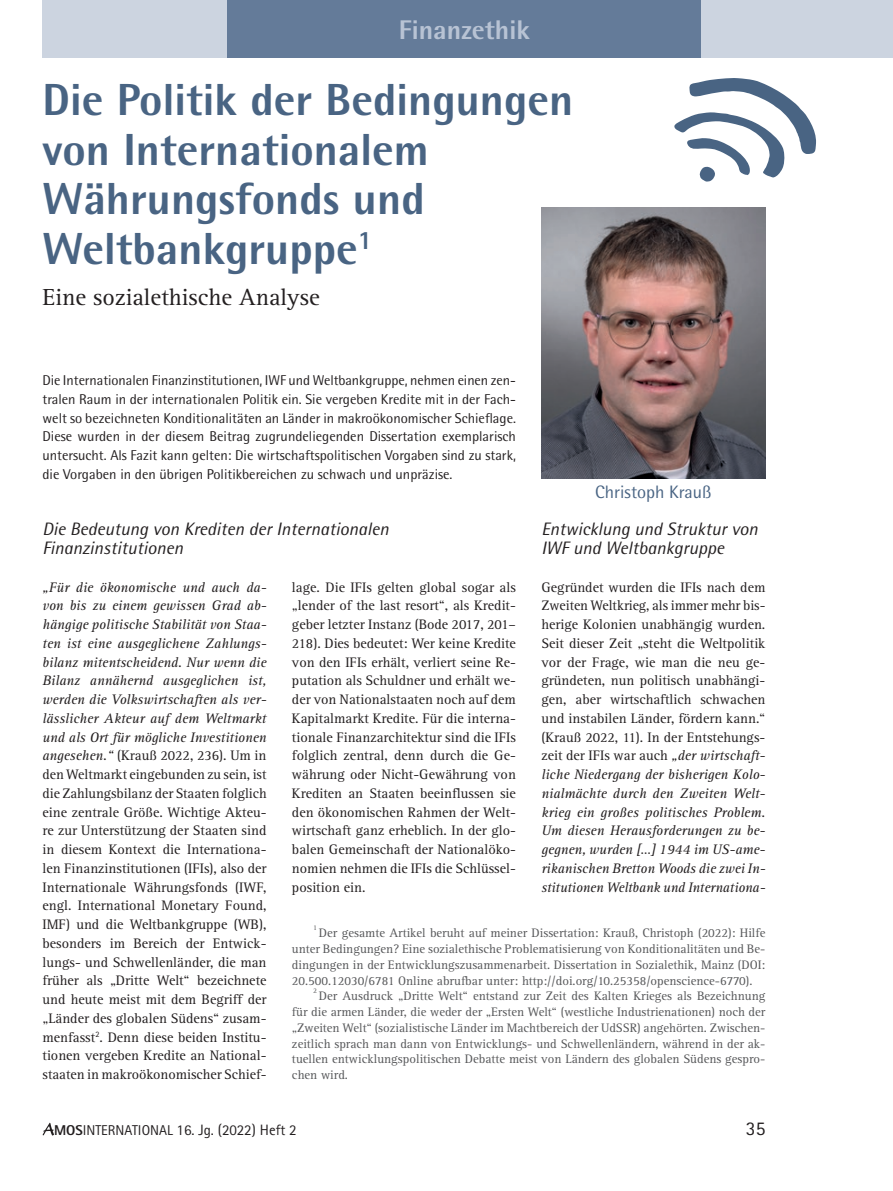
<style>
.page{position:relative;width:893px;height:1191px;background:#fff}
.page>*{position:absolute;margin:0;border:0;box-sizing:border-box;transform-origin:0 0}
.beitrag_head_blau__m{font:800 45px/49.5px "Rotis Semi Sans";color:#496483}
.t1{font:800 27px "Rotis Semi Sans";color:#b8c3d4}
.beitrag_subhead__sch{font:24px "Rotis Serif";color:#231f20}
.t2{font:19.5px "Rotis Sans Serif";color:#231f20}
.ZÜ01_2sp__nach_abstr{font:italic 18px/18.8px "Rotis Semi Sans";color:#231f20}
.ZÜ01_1sp{font:italic 18px/18.8px "Rotis Semi Sans";color:#231f20}
.portraits_ztr__Maste{font:18px "Rotis Semi Sans";color:#496483}
.t3{font:15px "Rotis Sans Serif";color:#231f20}
.oE__platzsparend{font:14.25px/18.8px "Rotis Serif";color:#231f20;text-align:justify}
.oE__Master{font:14.25px/18.8px "Rotis Serif";color:#231f20;text-align:justify}
.abstract_deutsch{font:14.25px/18.8px "Rotis Semi Sans";color:#231f20;text-align:justify}
._01-09{font:12.75px/15.8px "Rotis Serif";color:#57585a;text-align:justify}
._01-09-2{font:7.35px "Rotis Serif";color:#57585a}
.s1{font-style:italic}
.s2{font-weight:800;font-size:14.25px}
.s3{font-size:14.25px}
</style>
<div class="page">
<div style="left:43px;top:0;width:850px;height:57px;background:#ccd4e0"></div>
<div style="left:228px;top:0;width:473px;height:57px;background:#647b99"></div>
<svg style="left:43px;top:1122px;width:11px;height:13px"></svg>
<svg style="left:674px;top:78px;width:142px;height:104px"></svg>
<img style="left:541px;top:207px;width:224px;height:272px">
<h2 class="t1" style="left:399px;top:13px;width:133px">Finanzethik</h2>
<p class="beitrag_head_blau__m" style="left:43px;top:74px;width:532px">Die Politik der Bedingungen von Internationalem<br>Währungsfonds und<br>Weltbankgruppe<sup>1</sup></p>
<p class="beitrag_subhead__sch" style="left:43px;top:283px;width:279px">Eine sozialethische Analyse</p>
<p class="abstract_deutsch" style="left:43px;top:371px;width:475px">Die Internationalen Finanzinstitutionen, IWF und Weltbankgruppe, nehmen einen zen&shy;tralen Raum in der internationalen Politik ein. Sie vergeben Kredite mit in der Fach&shy;welt so bezeichneten Konditionalitäten an Länder in makroökonomischer Schieflage.<br>Diese wurden in der diesem Beitrag zugrundeliegenden Dissertation exemplarisch untersucht. Als Fazit kann gelten: Die wirtschaftspolitischen Vorgaben sind zu stark, die Vorgaben in den übrigen Politikbereichen zu schwach und unpräzise.</p>
<p class="portraits_ztr__Maste" style="left:595px;top:481px;width:118px">Christoph Krauß</p>
<p class="ZÜ01_1sp" style="left:541px;top:519px;width:218px">Entwicklung und Struktur von<br>IWF und Weltbankgruppe</p>
<p class="oE__Master" style="left:541px;top:578px;width:225px">Gegründet wurden die IFIs nach dem Zweiten Weltkrieg, als immer mehr bis&shy;herige Kolonien unabhängig wurden.<br>Seit dieser Zeit „steht die Weltpolitik vor der Frage, wie man die neu ge&shy;gründeten, nun politisch unabhängi&shy;gen, aber wirtschaftlich schwachen und instabilen Länder, fördern kann.“ (Krauß 2022, 11). In der Entstehungs&shy;zeit der IFIs war auch <span class="s1">„der wirtschaft&shy;liche Niedergang der bisherigen Kolo&shy;nialmächte durch den Zweiten Welt&shy;krieg ein großes politisches Problem.<br>Um diesen Herausforderungen zu be&shy;gegnen, wurden […] 1944 im US-ame&shy;rikanischen Bretton Woods die zwei In&shy;stitutionen Weltbank und Internationa-</span></p>
<p class="ZÜ01_2sp__nach_abstr" style="left:43px;top:519px;width:348px">Die Bedeutung von Krediten der Internationalen<br>Finanzinstitutionen</p>
<p class="oE__platzsparend" style="left:43px;top:578px;width:226px"><span class="s1">„Für die ökonomische und auch da&shy;von bis zu einem gewissen Grad ab&shy;hängige politische Stabilität von Staa&shy;ten ist eine ausgeglichene Zahlungs&shy;bilanz mitentscheidend. Nur wenn die Bilanz annähernd ausgeglichen ist, werden die Volkswirtschaften als ver&shy;lässlicher Akteur auf dem Weltmarkt und als Ort für mögliche Investitionen angesehen.“</span> (Krauß 2022, 236). Um in den Weltmarkt eingebunden zu sein, ist die Zahlungsbilanz der Staaten folglich eine zentrale Größe. Wichtige Akteu&shy;re zur Unterstützung der Staaten sind in diesem Kontext die Internationa&shy;len Finanzinstitutionen (IFIs), also der Internationale Währungsfonds (IWF, engl. International Monetary Found, IMF) und die Weltbankgruppe (WB), besonders im Bereich der Entwick&shy;lungs- und Schwellenländer, die man früher als „Dritte Welt“ bezeichnete und heute meist mit dem Begriff der „Länder des globalen Südens“ zusam&shy;menfasst<sup>2</sup>. Denn diese beiden Institu&shy;tionen vergeben Kredite an National&shy;staaten in makroökonomischer Schief-</p>
<p class="oE__platzsparend" style="left:292px;top:578px;width:225px">lage. Die IFIs gelten global sogar als „lender of the last resort“, als Kredit&shy;geber letzter Instanz (Bode 2017, 201– 218). Dies bedeutet: Wer keine Kredite von den IFIs erhält, verliert seine Re&shy;putation als Schuldner und erhält we&shy;der von Nationalstaaten noch auf dem Kapitalmarkt Kredite. Für die interna&shy;tionale Finanzarchitektur sind die IFIs folglich zentral, denn durch die Ge&shy;währung oder Nicht-Gewährung von Krediten an Staaten beeinflussen sie den ökonomischen Rahmen der Welt&shy;wirtschaft ganz erheblich. In der glo&shy;balen Gemeinschaft der Nationalöko&shy;nomien nehmen die IFIs die Schlüssel&shy;position ein.</p>
<p class="_01-09-2" style="left:313px;top:923px;width:5px">1</p>
<p class="_01-09" style="left:292px;top:925px;width:475px;text-indent:27px">Der gesamte Artikel beruht auf meiner Dissertation: Krauß, Christoph (2022): Hilfe unter Bedingungen? Eine sozialethische Problematisierung von Konditionalitäten und Be&shy;dingungen in der Entwicklungszusammenarbeit. Dissertation in Sozialethik, Mainz (DOI:<br>20.500.12030/6781 Online abrufbar unter: http://doi.org/10.25358/openscience-6770).</p>
<p class="_01-09-2" style="left:313px;top:986px;width:5px">2</p>
<p class="_01-09" style="left:292px;top:988px;width:475px;text-indent:27px">Der Ausdruck „Dritte Welt“ entstand zur Zeit des Kalten Krieges als Bezeichnung für die armen Länder, die weder der „Ersten Welt“ (westliche Industrienationen) noch der „Zweiten Welt“ (sozialistische Länder im Machtbereich der UdSSR) angehörten. Zwischen&shy;zeitlich sprach man dann von Entwicklungs- und Schwellenländern, während in der ak&shy;tuellen entwicklungspolitischen Debatte meist von Ländern des globalen Südens gespro&shy;chen wird.</p>
<p class="t3" style="left:54px;top:1121px;width:244px"><span class="s2">MOS</span><span class="s3">INTERNATIONAL</span> 16. Jg. (2022) Heft 2</p>
<h3 class="t2" style="left:746px;top:1117px;width:21px">35</h3>
</div>
